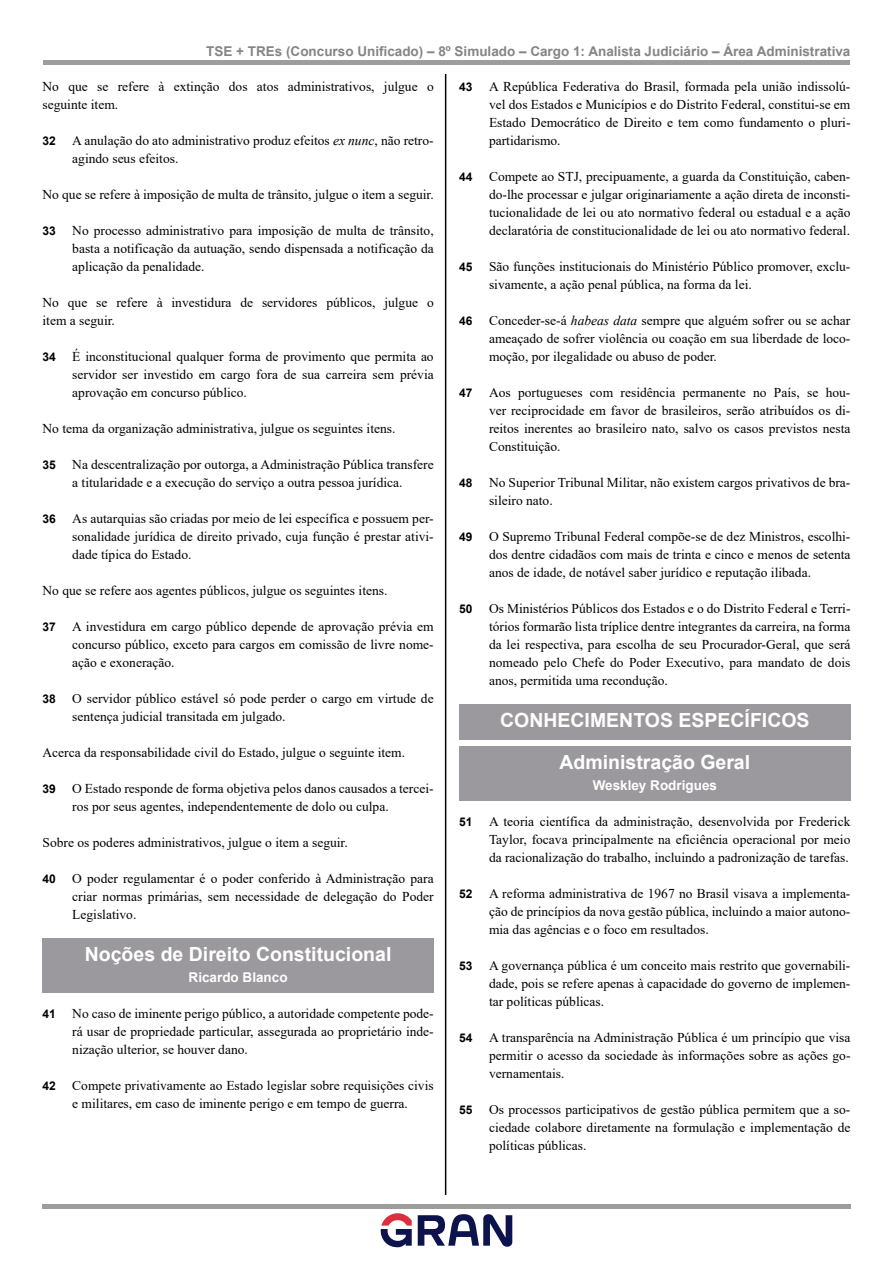
<style>
.page{position:relative;width:893px;height:1263px;background:#fff}
.page>*{position:absolute;margin:0;border:0;box-sizing:border-box;transform-origin:0 0}
.t1{font:700 19.5px/42px "Arial";color:#fff;text-align:center}
.t2{font:13.5px/18px "Times New Roman";color:#000;text-align:justify}
.t3{font:700 13.5px "Arial";color:#868389}
.t4{font:700 13.5px "Arial";color:#fff}
.s1{font-family:"Arial";font-weight:700;font-size:12px}
.s2{font-style:italic}
</style>
<div class="page">
<hr style="left:445px;top:74px;width:1px;height:1121px;background:#000">
<div style="left:43px;top:60px;width:807px;height:5px;background:#9d9d9d"></div>
<hr style="left:42px;top:1204px;width:809px;height:4px;background:#9d9d9d">
<svg style="left:381px;top:1213px;width:31px;height:34px"></svg>
<svg style="left:418px;top:1214px;width:94px;height:33px"></svg>
<div style="left:43px;top:938px;width:391px;height:35px;background:#9b999e"></div>
<div style="left:43px;top:963px;width:391px;height:30px;background:#9b999e"></div>
<div style="left:459px;top:704px;width:391px;height:35px;background:#9b999e"></div>
<div style="left:459px;top:746px;width:391px;height:35px;background:#9b999e"></div>
<div style="left:459px;top:771px;width:391px;height:30px;background:#9b999e"></div>
<p class="t3" style="left:206px;top:41px;width:646px">TSE + TREs (Concurso Unificado) – 8º Simulado – Cargo 1: Analista Judiciário – Área Administrativa</p>
<p class="t2" style="left:43px;top:77px;width:393px">No que se refere à extinção dos atos administrativos, julgue o seguinte item.</p>
<p class="t2" style="left:72px;top:131px;width:363px;text-indent:-30px"><span class="s1">32</span> A anulação do ato administrativo produz efeitos <span class="s2">ex nunc</span>, não retro&shy;agindo seus efeitos.</p>
<p class="t2" style="left:43px;top:185px;width:393px">No que se refere à imposição de multa de trânsito, julgue o item a seguir.</p>
<p class="t2" style="left:72px;top:221px;width:363px;text-indent:-30px"><span class="s1">33</span> No processo administrativo para imposição de multa de trânsito, basta a notificação da autuação, sendo dispensada a notificação da aplicação da penalidade.</p>
<p class="t2" style="left:43px;top:293px;width:393px">No que se refere à investidura de servidores públicos, julgue o item a seguir.</p>
<p class="t2" style="left:72px;top:347px;width:363px;text-indent:-30px"><span class="s1">34</span> É inconstitucional qualquer forma de provimento que permita ao servidor ser investido em cargo fora de sua carreira sem prévia aprovação em concurso público.</p>
<p class="t2" style="left:43px;top:419px;width:354px">No tema da organização administrativa, julgue os seguintes itens.</p>
<p class="t2" style="left:43px;top:455px;width:393px;text-align:center"><span class="s1">35</span> Na descentralização por outorga, a Administração Pública transfere a titularidade e a execução do serviço a outra pessoa jurídica.</p>
<p class="t2" style="left:72px;top:509px;width:363px;text-indent:-30px"><span class="s1">36</span> As autarquias são criadas por meio de lei específica e possuem per&shy;sonalidade jurídica de direito privado, cuja função é prestar ativi&shy;dade típica do Estado.</p>
<p class="t2" style="left:43px;top:581px;width:346px">No que se refere aos agentes públicos, julgue os seguintes itens.</p>
<p class="t2" style="left:72px;top:617px;width:363px;text-indent:-30px"><span class="s1">37</span> A investidura em cargo público depende de aprovação prévia em concurso público, exceto para cargos em comissão de livre nome&shy;ação e exoneração.</p>
<p class="t2" style="left:72px;top:689px;width:363px;text-indent:-30px"><span class="s1">38</span> O servidor público estável só pode perder o cargo em virtude de sentença judicial transitada em julgado.</p>
<p class="t2" style="left:43px;top:743px;width:364px">Acerca da responsabilidade civil do Estado, julgue o seguinte item.</p>
<p class="t2" style="left:72px;top:779px;width:363px;text-indent:-30px"><span class="s1">39</span> O Estado responde de forma objetiva pelos danos causados a tercei&shy;ros por seus agentes, independentemente de dolo ou culpa.</p>
<p class="t2" style="left:43px;top:833px;width:307px">Sobre os poderes administrativos, julgue o item a seguir.</p>
<p class="t2" style="left:72px;top:869px;width:363px;text-indent:-30px"><span class="s1">40</span> O poder regulamentar é o poder conferido à Administração para criar normas primárias, sem necessidade de delegação do Poder Legislativo.</p>
<h1 class="t1" style="left:85px;top:933px;width:308px">Noções de Direito Constitucional</h1>
<p class="t4" style="left:189px;top:967px;width:101px">Ricardo Blanco</p>
<p class="t2" style="left:72px;top:1004px;width:363px;text-indent:-30px"><span class="s1">41</span> No caso de iminente perigo público, a autoridade competente pode&shy;rá usar de propriedade particular, assegurada ao proprietário inde&shy;nização ulterior, se houver dano.</p>
<p class="t2" style="left:43px;top:1076px;width:393px;text-align:center"><span class="s1">42</span> Compete privativamente ao Estado legislar sobre requisições civis e militares, em caso de iminente perigo e em tempo de guerra.</p>
<p class="t2" style="left:489px;top:77px;width:363px;text-indent:-30px"><span class="s1">43</span> A República Federativa do Brasil, formada pela união indissolú&shy;vel dos Estados e Municípios e do Distrito Federal, constitui-se em Estado Democrático de Direito e tem como fundamento o pluri&shy;partidarismo.</p>
<p class="t2" style="left:489px;top:167px;width:363px;text-indent:-30px"><span class="s1">44</span> Compete ao STJ, precipuamente, a guarda da Constituição, caben&shy;do-lhe processar e julgar originariamente a ação direta de inconsti&shy;tucionalidade de lei ou ato normativo federal ou estadual e a ação declaratória de constitucionalidade de lei ou ato normativo federal.</p>
<p class="t2" style="left:489px;top:257px;width:363px;text-indent:-30px"><span class="s1">45</span> São funções institucionais do Ministério Público promover, exclu&shy;sivamente, a ação penal pública, na forma da lei.</p>
<p class="t2" style="left:489px;top:311px;width:363px;text-indent:-30px"><span class="s1">46</span> Conceder-se-á <span class="s2">habeas data</span> sempre que alguém sofrer ou se achar ameaçado de sofrer violência ou coação em sua liberdade de loco&shy;moção, por ilegalidade ou abuso de poder.</p>
<p class="t2" style="left:489px;top:383px;width:363px;text-indent:-30px"><span class="s1">47</span> Aos portugueses com residência permanente no País, se hou&shy;ver reciprocidade em favor de brasileiros, serão atribuídos os di&shy;reitos inerentes ao brasileiro nato, salvo os casos previstos nesta Constituição.</p>
<p class="t2" style="left:489px;top:473px;width:363px;text-indent:-30px"><span class="s1">48</span> No Superior Tribunal Militar, não existem cargos privativos de bra&shy;sileiro nato.</p>
<p class="t2" style="left:489px;top:527px;width:363px;text-indent:-30px"><span class="s1">49</span> O Supremo Tribunal Federal compõe-se de dez Ministros, escolhi&shy;dos dentre cidadãos com mais de trinta e cinco e menos de setenta anos de idade, de notável saber jurídico e reputação ilibada.</p>
<p class="t2" style="left:489px;top:599px;width:363px;text-indent:-30px"><span class="s1">50</span> Os Ministérios Públicos dos Estados e o do Distrito Federal e Terri&shy;tórios formarão lista tríplice dentre integrantes da carreira, na forma da lei respectiva, para escolha de seu Procurador-Geral, que será nomeado pelo Chefe do Poder Executivo, para mandato de dois anos, permitida uma recondução.</p>
<h1 class="t1" style="left:500px;top:699px;width:311px">CONHECIMENTOS ESPECÍFICOS<br>Administração Geral</h1>
<p class="t4" style="left:593px;top:775px;width:126px">Weskley Rodrigues</p>
<p class="t2" style="left:489px;top:812px;width:363px;text-indent:-30px"><span class="s1">51</span> A teoria científica da administração, desenvolvida por Frederick Taylor, focava principalmente na eficiência operacional por meio da racionalização do trabalho, incluindo a padronização de tarefas.</p>
<p class="t2" style="left:489px;top:884px;width:363px;text-indent:-30px"><span class="s1">52</span> A reforma administrativa de 1967 no Brasil visava a implementa&shy;ção de princípios da nova gestão pública, incluindo a maior autono&shy;mia das agências e o foco em resultados.</p>
<p class="t2" style="left:489px;top:956px;width:363px;text-indent:-30px"><span class="s1">53</span> A governança pública é um conceito mais restrito que governabili&shy;dade, pois se refere apenas à capacidade do governo de implemen&shy;tar políticas públicas.</p>
<p class="t2" style="left:489px;top:1028px;width:363px;text-indent:-30px"><span class="s1">54</span> A transparência na Administração Pública é um princípio que visa permitir o acesso da sociedade às informações sobre as ações go&shy;vernamentais.</p>
<p class="t2" style="left:489px;top:1100px;width:363px;text-indent:-30px"><span class="s1">55</span> Os processos participativos de gestão pública permitem que a so&shy;ciedade colabore diretamente na formulação e implementação de políticas públicas.</p>
</div>
